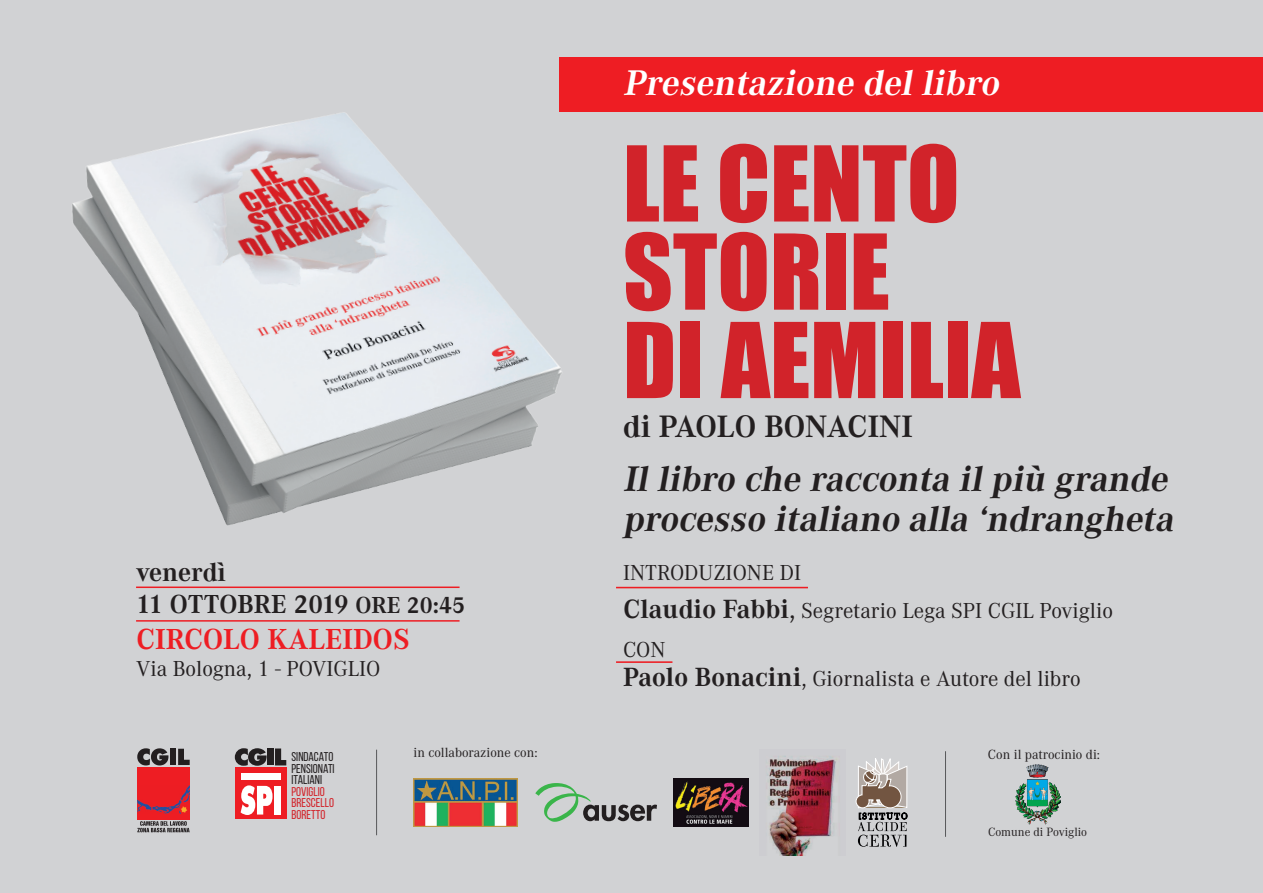
<style>
.page{position:relative;width:1263px;height:893px;background:#d1d2d4}
.page>*{position:absolute;margin:0;border:0;box-sizing:border-box;transform-origin:0 0}
.t1{font:96.45px/88.3px "Impact";color:#d1232a}
.t2{font:italic 700 36.9px/40.2px "Corporate A";color:#231f20}
.t3{font:italic 700 36.9px "Corporate A";color:#fff}
.t4{font:700 32.1px "Corporate A";color:#231f20}
.t5{font:700 30px "Corporate A";color:#ee1d23}
.t6{font:700 27px/32.4px "Corporate A";color:#231f20}
.t7{font:22.5px/38.1px "Corporate A";color:#231f20}
.t8{font:13.8px "Corporate A";color:#231f20}
.t9{font:12.75px/11.6px "Bebas Neue";color:#231f20;text-align:justify}
.t10{font:12.75px/11.6px "Bebas Neue";color:#d1232a}
.t11{font:12.45px "Corporate A";color:#231f20}
.s1{font-size:24px}
.s2{font-weight:700;font-size:27.3px}
.s3{font-size:27.3px}
</style>
<div class="page">
<hr style="left:616px;top:587px;width:192px;height:1px;background:#ee1d23">
<hr style="left:136px;top:620px;width:324px;height:2px;background:#ee1d23">
<hr style="left:616px;top:661px;width:56px;height:2px;background:#ee1d23">
<img style="left:72px;top:57px;width:536px;height:531px">
<div style="left:560px;top:58px;width:703px;height:54px;background:#ee1d23"></div>
<div style="left:137px;top:767px;width:53px;height:53px;background:#ee1d23"></div>
<svg style="left:137px;top:748px;width:31px;height:17px"></svg>
<div style="left:170px;top:749px;width:6px;height:16px;background:#231f20"></div>
<svg style="left:178px;top:749px;width:12px;height:16px"></svg>
<svg style="left:137px;top:821px;width:53px;height:11px"></svg>
<img style="left:137px;top:785px;width:53px;height:28px">
<svg style="left:535px;top:783px;width:122px;height:39px"></svg>
<img style="left:673px;top:779px;width:76px;height:47px">
<img style="left:414px;top:779px;width:104px;height:47px">
<svg style="left:856px;top:758px;width:51px;height:89px"></svg>
<img style="left:766px;top:756px;width:74px;height:99px">
<img style="left:1015px;top:764px;width:46px;height:60px">
<div style="left:235px;top:767px;width:51px;height:52px;background:#ee1d23"></div>
<div style="left:241px;top:773px;width:39px;height:7px;background:#fff"></div>
<svg style="left:241px;top:785px;width:32px;height:30px"></svg>
<div style="left:274px;top:786px;width:6px;height:28px;background:#fff"></div>
<svg style="left:235px;top:748px;width:32px;height:18px"></svg>
<div style="left:267px;top:748px;width:6px;height:17px;background:#231f20"></div>
<svg style="left:275px;top:748px;width:11px;height:17px"></svg>
<hr style="left:376px;top:750px;width:1px;height:85px;background:#57585a">
<hr style="left:945px;top:751px;width:1px;height:86px;background:#57585a">
<p class="t6" style="left:136px;top:556px;width:331px">venerdì<br>11 OTTOBRE 2019 <span class="s1">ORE 20:45</span></p>
<h3 class="t5" style="left:136px;top:622px;width:275px">CIRCOLO KALEIDOS</h3>
<p class="t7" style="left:136px;top:650px;width:246px">Via Bologna, 1 - POVIGLIO</p>
<h2 class="t3" style="left:623px;top:63px;width:385px">Presentazione dellibro</h2>
<h1 class="t1" style="left:623px;top:137px;width:399px">LE CENTO<br>STORIE<br>DI AEMILIA</h1>
<h3 class="t4" style="left:623px;top:408px;width:291px">di PAOLO BONACINI</h3>
<h2 class="t2" style="left:623px;top:459px;width:559px">Illibro che racconta ilpiù grande processo italiano alla ‘ndrangheta</h2>
<p class="t7" style="left:623px;top:554px;width:491px">INTRODUZIONE DI<br><span class="s2">Claudio Fabbi</span><span class="s3">,</span> Segretario Lega SPI CGIL Poviglio<br>CON</p>
<p class="t7" style="left:623px;top:660px;width:459px"><span class="s2">Paolo Bonacini</span>, Giornalista e Autore del libro</p>
<p class="t9" style="left:292px;top:751px;width:45px">SINDACATO PENSIONATI ITALIANI</p>
<p class="t10" style="left:292px;top:785px;width:44px">POVIGLIO<br>BRESCELLO<br>BORETTO</p>
<p class="t8" style="left:414px;top:745px;width:125px">in collaborazione con:</p>
<p class="t8" style="left:988px;top:747px;width:114px">Con il patrocinio di:</p>
<p class="t11" style="left:988px;top:825px;width:101px">Comune di Poviglio</p>
</div>
